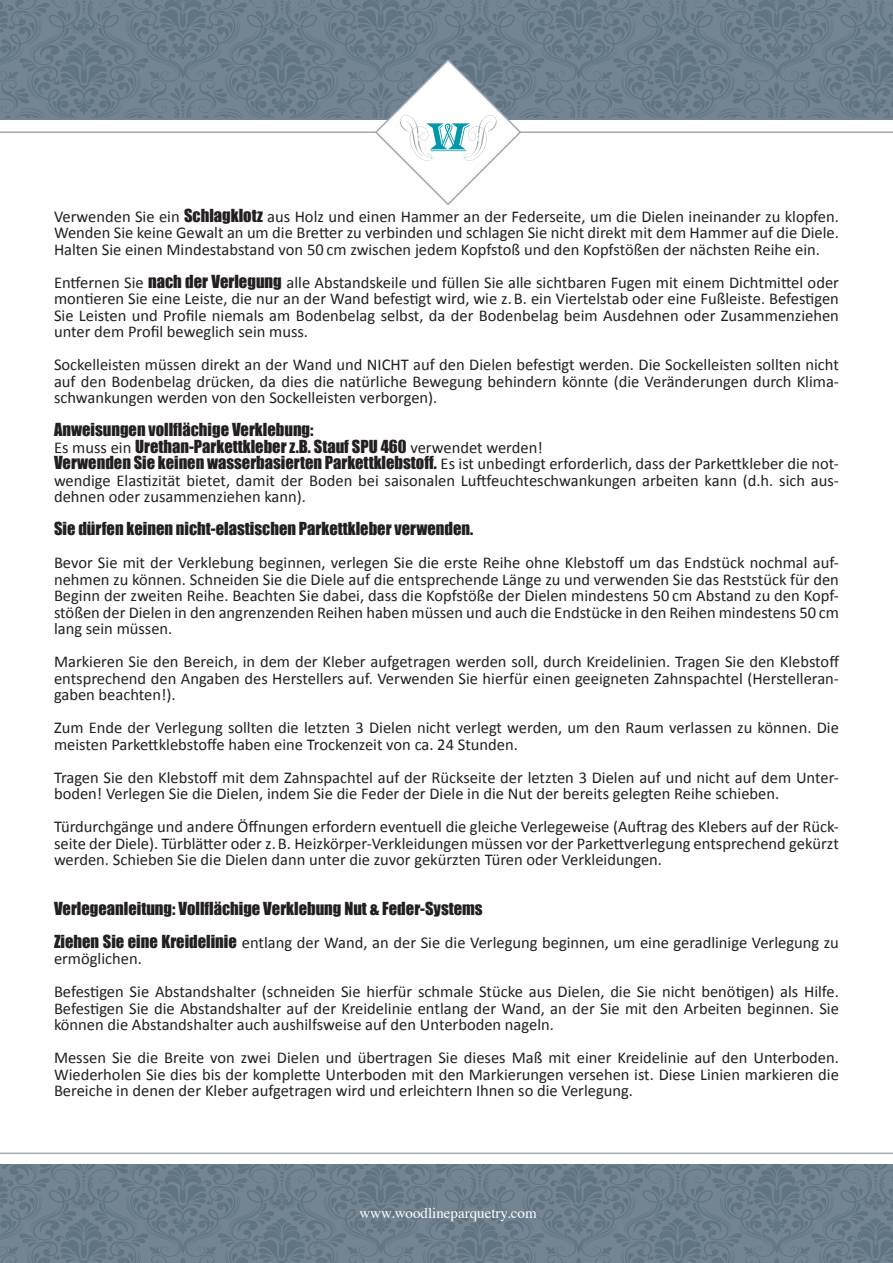
<style>
.page{position:relative;width:893px;height:1263px;background:#fff}
.page>*{position:absolute;margin:0;border:0;box-sizing:border-box;transform-origin:0 0}
.t1{font:16.5px/16.5px "Calibri";color:#231f20;text-align:justify}
.t2{font:16.5px "Impact";color:#231f20}
.t3{font:15px "Times";color:#fff}
.s1{font-family:"Impact"}
.s2{font-family:"Calibri"}
</style>
<div class="page">
<div style="left:0;top:0;width:893px;height:120px;background:#738592"></div>
<div style="left:0;top:0;width:893px;height:117px;background:linear-gradient(to right,#6c7f8c,#6c7f8c)"></div>
<div style="left:0;top:1164px;width:893px;height:99px;background:linear-gradient(to right,#6c7f8c,#6c7e8c)"></div>
<hr style="left:0;top:131px;width:376px;height:2px;background:#a2a9ad">
<hr style="left:520px;top:131px;width:373px;height:2px;background:#a2a9ad">
<svg style="left:374px;top:58px;width:148px;height:148px"></svg>
<hr style="left:0;top:1152px;width:893px;height:2px;background:#a2a9ad">
<p class="t1" style="left:54px;top:207px;width:786px">Verwenden Sie ein <span class="s1">Schlagklotz</span> aus Holz und einen Hammer an der Federseite, um die Dielen ineinander zu klopfen.<br>Wenden Sie keine Gewalt an um die Bretter zu verbinden und schlagen Sie nicht direkt mit dem Hammer auf die Diele.<br>Halten Sie einen Mindestabstand von 50 cm zwischen jedem Kopfstoß und den Kopfstößen der nächsten Reihe ein.</p>
<p class="t1" style="left:54px;top:273px;width:786px">Entfernen Sie <span class="s1">nach der Verlegung</span> alle Abstandskeile und füllen Sie alle sichtbaren Fugen mit einem Dichtmittel oder montieren Sie eine Leiste, die nur an der Wand befestigt wird, wie z.B. ein Viertelstab oder eine Fußleiste. Befestigen Sie Leisten und Profile niemals am Bodenbelag selbst, da der Bodenbelag beim Ausdehnen oder Zusammenziehen unter dem Profil beweglich sein muss.</p>
<p class="t1" style="left:54px;top:356px;width:786px">Sockelleisten müssen direkt an der Wand und NICHT auf den Dielen befestigt werden. Die Sockelleisten sollten nicht auf den Bodenbelag drücken, da dies die natürliche Bewegung behindern könnte (die Veränderungen durch Klima&shy;schwankungen werden von den Sockelleisten verborgen).</p>
<p class="t2" style="left:54px;top:417px;width:261px">Anweisungen vollflächige Verklebung:</p>
<p class="t2" style="left:54px;top:433px;width:490px"><span class="s2">Es muss ein</span> Urethan-Parkettkleber z.B. Stauf SPU 460 <span class="s2">verwendet werden!</span></p>
<p class="t1" style="left:54px;top:455px;width:785px"><span class="s1">Verwenden Sie keinen wasserbasierten Parkettklebstoff.</span> Es ist unbedingt erforderlich, dass der Parkettkleber die not&shy;wendige Elastizität bietet, damit der Boden bei saisonalen Luftfeuchteschwankungen arbeiten kann (d.h. sich aus&shy;dehnen oder zusammenziehen kann).</p>
<p class="t2" style="left:54px;top:516px;width:421px">Sie dürfen keinen nicht-elastischen Parkettkleber verwenden.</p>
<p class="t1" style="left:54px;top:554px;width:786px">Bevor Sie mit der Verklebung beginnen, verlegen Sie die erste Reihe ohne Klebstoff um das Endstück nochmal auf&shy;nehmen zu können. Schneiden Sie die Diele auf die entsprechende Länge zu und verwenden Sie das Reststück für den Beginn der zweiten Reihe. Beachten Sie dabei, dass die Kopfstöße der Dielen mindestens 50 cm Abstand zu den Kopf&shy;stößen der Dielen in den angrenzenden Reihen haben müssen und auch die Endstücke in den Reihen mindestens 50 cm lang sein müssen.</p>
<p class="t1" style="left:54px;top:653px;width:787px">Markieren Sie den Bereich, in dem der Kleber aufgetragen werden soll, durch Kreidelinien. Tragen Sie den Klebstoff entsprechend den Angaben des Herstellers auf. Verwenden Sie hierfür einen geeigneten Zahnspachtel (Herstelleran&shy;gaben beachten!).</p>
<p class="t1" style="left:54px;top:719px;width:786px">Zum Ende der Verlegung sollten die letzten 3 Dielen nicht verlegt werden, um den Raum verlassen zu können. Die meisten Parkettklebstoffe haben eine Trockenzeit von ca. 24 Stunden.</p>
<p class="t1" style="left:54px;top:768px;width:785px">Tragen Sie den Klebstoff mit dem Zahnspachtel auf der Rückseite der letzten 3 Dielen auf und nicht auf dem Unter&shy;boden! Verlegen Sie die Dielen, indem Sie die Feder der Diele in die Nut der bereits gelegten Reihe schieben.</p>
<p class="t1" style="left:54px;top:818px;width:786px">Türdurchgänge und andere Öffnungen erfordern eventuell die gleiche Verlegeweise (Auftrag des Klebers auf der Rück&shy;seite der Diele). Türblätter oder z.B. Heizkörper-Verkleidungen müssen vor der Parkettverlegung entsprechend gekürzt werden. Schieben Sie die Dielen dann unter die zuvor gekürzten Türen oder Verkleidungen.</p>
<p class="t2" style="left:54px;top:895px;width:430px">Verlegeanleitung: Vollflächige Verklebung Nut &amp; Feder-Systems</p>
<p class="t1" style="left:54px;top:933px;width:786px"><span class="s1">Ziehen Sie eine Kreidelinie</span> entlang der Wand, an der Sie die Verlegung beginnen, um eine geradlinige Verlegung zu ermöglichen.</p>
<p class="t1" style="left:54px;top:983px;width:786px">Befestigen Sie Abstandshalter (schneiden Sie hierfür schmale Stücke aus Dielen, die Sie nicht benötigen) als Hilfe.<br>Befestigen Sie die Abstandshalter auf der Kreidelinie entlang der Wand, an der Sie mit den Arbeiten beginnen. Sie können die Abstandshalter auch aushilfsweise auf den Unterboden nageln.</p>
<p class="t1" style="left:54px;top:1049px;width:786px">Messen Sie die Breite von zwei Dielen und übertragen Sie dieses Maß mit einer Kreidelinie auf den Unterboden.<br>Wiederholen Sie dies bis der komplette Unterboden mit den Markierungen versehen ist. Diese Linien markieren die Bereiche in denen der Kleber aufgetragen wird und erleichtern Ihnen so die Verlegung.</p>
<p class="t3" style="left:359px;top:1198px;width:179px">www.woodlineparquetry.com</p>
</div>
